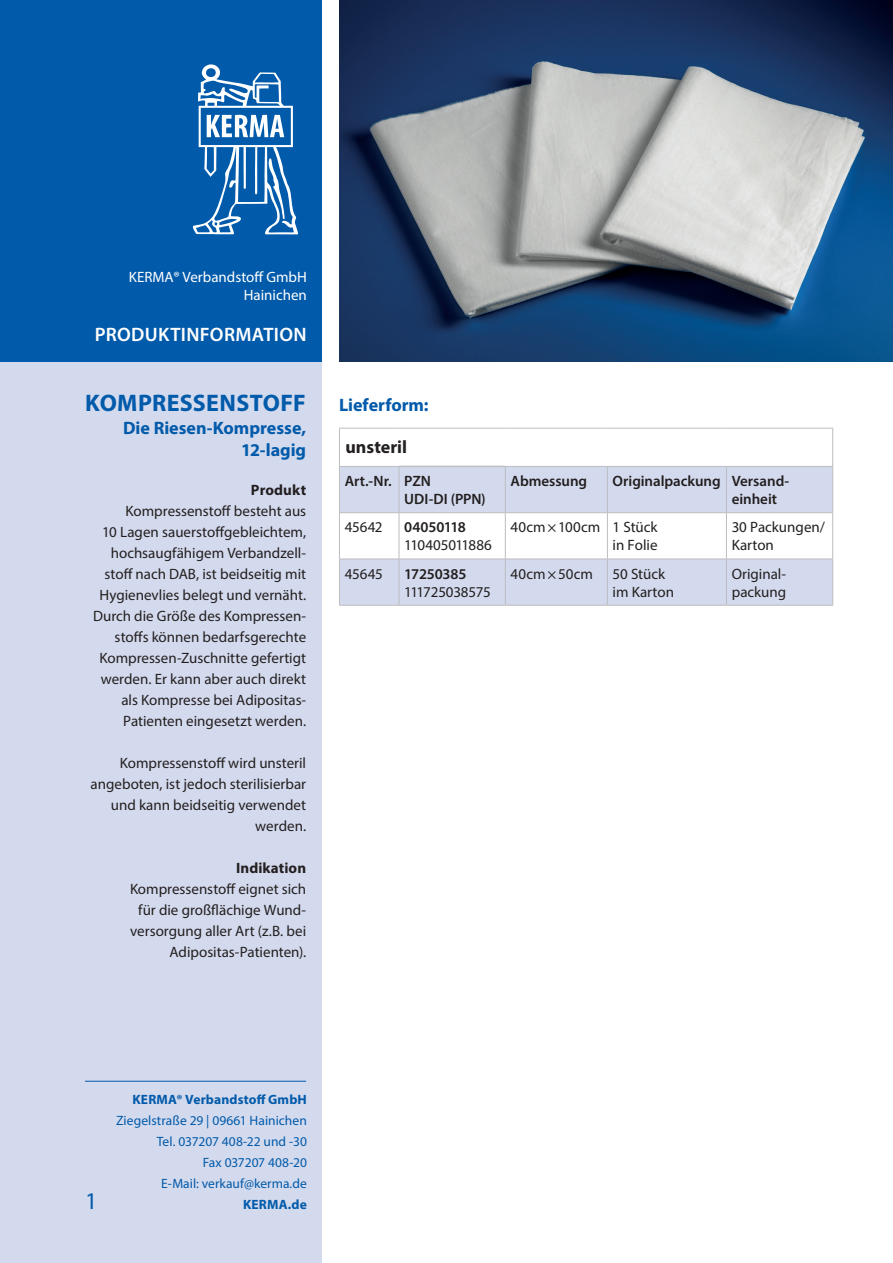
<style>
.page{position:relative;width:893px;height:1263px;background:#fff}
.page>*{position:absolute;margin:0;border:0;box-sizing:border-box;transform-origin:0 0}
.t1{font:700 24px "Myriad Pro";letter-spacing:.015em;color:#015aaa}
.t2{font:24px "Myriad Pro";color:#015aaa}
.t3{font:600 19.5px "Myriad Pro";letter-spacing:.015em;color:#fff}
.t4{font:700 18px/22.5px "Myriad Pro";color:#015aaa;text-align:right}
.t5{font:700 18px "Myriad Pro";color:#231f20}
.t6{font:15px/21px "Myriad Pro";color:#231f20;text-align:right}
.t7{font:600 15px/18px "Myriad Pro";letter-spacing:-.005em;color:#231f20}
.t8{font:15px/18px "Myriad Pro";color:#fff;text-align:right}
.t9{font:700 15px "Myriad Pro";letter-spacing:.005em;color:#231f20}
.t10{font:13.5px/21px "Myriad Pro";color:#015aaa;text-align:right}
.t11{font:700 13.5px "Myriad Pro";letter-spacing:.01em;color:#015aaa}
</style>
<div class="page">
<div style="left:0;top:0;width:321px;height:361px;background:#015aaa"></div>
<svg style="left:193px;top:64px;width:105px;height:171px"></svg>
<div style="left:0;top:362px;width:321px;height:901px;background:#d4daed"></div>
<hr style="left:85px;top:1081px;width:221px;height:1px;background:#015aaa">
<img style="left:339px;top:0;width:554px;height:361px">
<svg style="left:340px;top:467px;width:492px;height:138px;fill:#d4daed"></svg>
<hr style="left:607px;top:467px;width:1px;height:45px;background:#bcbdc0">
<hr style="left:726px;top:467px;width:1px;height:45px;background:#bcbdc0">
<hr style="left:607px;top:513px;width:1px;height:46px;background:#bcbdc0">
<hr style="left:726px;top:513px;width:1px;height:46px;background:#bcbdc0">
<hr style="left:339px;top:559px;width:60px;height:1px;background:#bcbdc0">
<hr style="left:505px;top:559px;width:102px;height:1px;background:#bcbdc0">
<hr style="left:607px;top:559px;width:119px;height:1px;background:#bcbdc0">
<hr style="left:607px;top:559px;width:1px;height:46px;background:#bcbdc0">
<hr style="left:726px;top:559px;width:107px;height:1px;background:#bcbdc0">
<hr style="left:726px;top:559px;width:1px;height:46px;background:#bcbdc0">
<hr style="left:339px;top:605px;width:60px;height:1px;background:#bcbdc0">
<hr style="left:505px;top:605px;width:102px;height:1px;background:#bcbdc0">
<hr style="left:607px;top:605px;width:119px;height:1px;background:#bcbdc0">
<hr style="left:726px;top:605px;width:107px;height:1px;background:#bcbdc0">
<hr style="left:339px;top:513px;width:1px;height:46px;background:#bcbdc0">
<hr style="left:832px;top:513px;width:1px;height:46px;background:#bcbdc0">
<hr style="left:339px;top:559px;width:1px;height:46px;background:#bcbdc0">
<hr style="left:832px;top:559px;width:1px;height:46px;background:#bcbdc0">
<hr style="left:339px;top:467px;width:1px;height:45px;background:#bcbdc0">
<hr style="left:832px;top:467px;width:1px;height:45px;background:#bcbdc0">
<hr style="left:339px;top:512px;width:60px;height:1px;background:#bcbdc0">
<hr style="left:399px;top:512px;width:106px;height:1px;background:#bcbdc0">
<hr style="left:505px;top:512px;width:102px;height:1px;background:#bcbdc0">
<hr style="left:607px;top:512px;width:119px;height:1px;background:#bcbdc0">
<hr style="left:726px;top:512px;width:107px;height:1px;background:#bcbdc0">
<hr style="left:399px;top:466px;width:106px;height:1px;background:#bcbdc0">
<hr style="left:399px;top:467px;width:1px;height:45px;background:#bcbdc0">
<hr style="left:505px;top:467px;width:1px;height:45px;background:#bcbdc0">
<hr style="left:399px;top:513px;width:1px;height:46px;background:#bcbdc0">
<hr style="left:505px;top:513px;width:1px;height:46px;background:#bcbdc0">
<hr style="left:399px;top:559px;width:106px;height:1px;background:#bcbdc0">
<hr style="left:399px;top:559px;width:1px;height:46px;background:#bcbdc0">
<hr style="left:505px;top:559px;width:1px;height:46px;background:#bcbdc0">
<hr style="left:399px;top:605px;width:106px;height:1px;background:#bcbdc0">
<hr style="left:339px;top:428px;width:60px;height:1px;background:#bcbdc0">
<hr style="left:339px;top:428px;width:1px;height:38px;background:#bcbdc0">
<hr style="left:399px;top:428px;width:106px;height:1px;background:#bcbdc0">
<hr style="left:505px;top:428px;width:102px;height:1px;background:#bcbdc0">
<hr style="left:607px;top:428px;width:119px;height:1px;background:#bcbdc0">
<hr style="left:726px;top:428px;width:107px;height:1px;background:#bcbdc0">
<hr style="left:832px;top:428px;width:1px;height:38px;background:#bcbdc0">
<hr style="left:339px;top:466px;width:60px;height:1px;background:#bcbdc0">
<hr style="left:505px;top:466px;width:102px;height:1px;background:#bcbdc0">
<hr style="left:607px;top:466px;width:119px;height:1px;background:#bcbdc0">
<hr style="left:726px;top:466px;width:107px;height:1px;background:#bcbdc0">
<p class="t8" style="left:129px;top:268px;width:179px">KERMA® Verbandstoff GmbH<br>Hainichen</p>
<h2 class="t3" style="left:95px;top:322px;width:213px">PRODUKTINFORMATION</h2>
<h1 class="t1" style="left:85px;top:387px;width:222px">KOMPRESSENSTOFF</h1>
<p class="t4" style="left:123px;top:416px;width:185px">Die Riesen-Kompresse,<br>12-lagig</p>
<p class="t9" style="left:251px;top:480px;width:57px">Produkt</p>
<p class="t6" style="left:93px;top:500px;width:215px">Kompressenstoff besteht aus<br>10 Lagen sauerstoffgebleichtem, hochsaugfähigem Verbandzell&shy;stoff nach DAB, ist beidseitig mit<br>Hygienevlies belegt und vernäht.<br>Durch die Größe des Kompressen&shy;stoffs können bedarfsgerechte<br>Kompressen-Zuschnitte gefertigt werden. Er kann aber auch direkt als Kompresse bei Adipositas-<br>Patienten eingesetzt werden.</p>
<p class="t6" style="left:91px;top:752px;width:217px">Kompressenstoff wird unsteril angeboten, ist jedoch sterilisierbar und kann beidseitig verwendet werden.</p>
<p class="t9" style="left:236px;top:858px;width:72px">Indikation</p>
<p class="t6" style="left:130px;top:878px;width:178px">Kompressenstoff eignet sich für die großflächige Wund&shy;versorgung aller Art (z.B. bei<br>Adipositas-Patienten).</p>
<p class="t4" style="left:339px;top:393px;width:91px">Lieferform:</p>
<p class="t5" style="left:345px;top:435px;width:63px">unsteril</p>
<p class="t7" style="left:404px;top:472px;width:83px;text-indent:-60px">Art.-Nr. PZN<br>UDI-DI (PPN)</p>
<p class="t7" style="left:511px;top:472px;width:78px">Abmessung</p>
<p class="t7" style="left:732px;top:472px;width:59px;text-indent:-119px">Originalpackung Versand&shy;einheit</p>
<p class="t6" style="left:345px;top:517px;width:39px">45642</p>
<p class="t7" style="left:404px;top:518px;width:63px">04050118</p>
<p class="t6" style="left:404px;top:535px;width:89px">110405011886</p>
<p class="t6" style="left:511px;top:518px;width:148px;line-height:18px">40cm×100cm 1 Stück in Folie</p>
<p class="t6" style="left:732px;top:518px;width:95px;line-height:18px;text-align:left">30 Packungen/<br>Karton</p>
<p class="t6" style="left:345px;top:563px;width:40px">45645</p>
<p class="t7" style="left:404px;top:564px;width:64px">17250385</p>
<p class="t6" style="left:404px;top:581px;width:88px">111725038575</p>
<p class="t6" style="left:511px;top:563px;width:84px">40cm×50cm</p>
<p class="t6" style="left:613px;top:564px;width:63px;line-height:18px;text-align:left">50 Stück im Karton</p>
<p class="t6" style="left:732px;top:564px;width:56px;line-height:18px;text-align:left">Original&shy;packung</p>
<h1 class="t2" style="left:85px;top:1186px;width:14px">1</h1>
<p class="t11" style="left:132px;top:1091px;width:176px">KERMA® Verbandstoff GmbH</p>
<p class="t10" style="left:116px;top:1110px;width:192px">Ziegelstraße 29 | 09661 Hainichen<br>Tel. 037207 408-22 und -30<br>Fax 037207 408-20<br>E-Mail: verkauf@kerma.de</p>
<p class="t11" style="left:243px;top:1196px;width:65px">KERMA.de</p>
</div>
